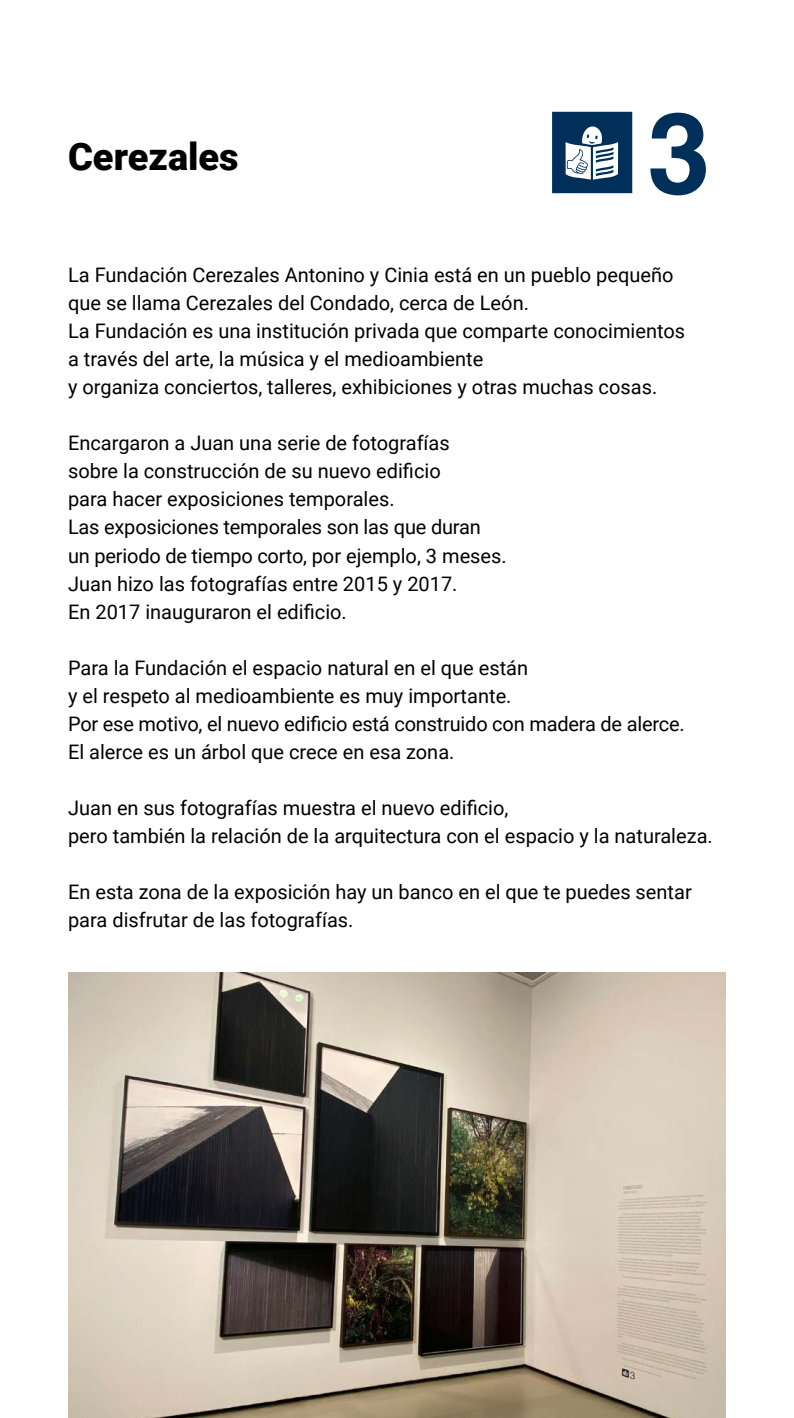
<style>
.page{position:relative;width:794px;height:1418px;background:#fff}
.page>*{position:absolute;margin:0;border:0;box-sizing:border-box;transform-origin:0 0}
.t1{font:700 113.4px "Helvetica LT Std";color:#003059}
.t2{font:900 38px "Roboto";color:#000}
.t3{font:20px "Roboto";color:#000}
</style>
<div class="page">
<svg style="left:552px;top:112px;width:80px;height:81px"></svg>
<img style="left:68px;top:972px;width:658px;height:445px">
<p class="t2" style="left:68px;top:130px;width:172px">Cerezales</p>
<p class="t1" style="left:647px;top:84px;width:65px">3</p>
<p class="t3" style="left:68px;top:261px;width:607px">La Fundación Cerezales Antonino y Cinia está en un pueblo pequeño</p>
<p class="t3" style="left:68px;top:289px;width:462px">que se llama Cerezales del Condado, cerca de León.</p>
<p class="t3" style="left:68px;top:317px;width:618px">La Fundación es una institución privada que comparte conocimientos</p>
<p class="t3" style="left:68px;top:345px;width:417px">a través del arte, la música y el medioambiente</p>
<p class="t3" style="left:68px;top:373px;width:591px">y organiza conciertos, talleres, exhibiciones y otras muchas cosas.</p>
<p class="t3" style="left:68px;top:429px;width:383px">Encargaron a Juan una serie de fotografías</p>
<p class="t3" style="left:68px;top:457px;width:374px">sobre la construcción de su nuevo edificio</p>
<p class="t3" style="left:68px;top:485px;width:328px">para hacer exposiciones temporales.</p>
<p class="t3" style="left:68px;top:513px;width:414px">Las exposiciones temporales son las que duran</p>
<p class="t3" style="left:68px;top:541px;width:440px">un periodo de tiempo corto, por ejemplo, 3 meses.</p>
<p class="t3" style="left:68px;top:569px;width:391px">Juan hizo las fotografías entre 2015 y 2017.</p>
<p class="t3" style="left:68px;top:597px;width:280px">En 2017 inauguraron el edificio.</p>
<p class="t3" style="left:68px;top:653px;width:462px">Para la Fundación el espacio natural en el que están</p>
<p class="t3" style="left:68px;top:681px;width:445px">y el respeto al medioambiente es muy importante.</p>
<p class="t3" style="left:68px;top:709px;width:618px">Por ese motivo, el nuevo edificio está construido con madera de alerce.</p>
<p class="t3" style="left:68px;top:737px;width:388px">El alerce es un árbol que crece en esa zona.</p>
<p class="t3" style="left:68px;top:793px;width:442px">Juan en sus fotografías muestra el nuevo edificio,</p>
<p class="t3" style="left:68px;top:821px;width:646px">pero también la relación de la arquitectura con el espacio y la naturaleza.</p>
<p class="t3" style="left:68px;top:877px;width:625px">En esta zona de la exposición hay un banco en el que te puedes sentar</p>
<p class="t3" style="left:68px;top:905px;width:287px">para disfrutar de las fotografías.</p>
</div>
